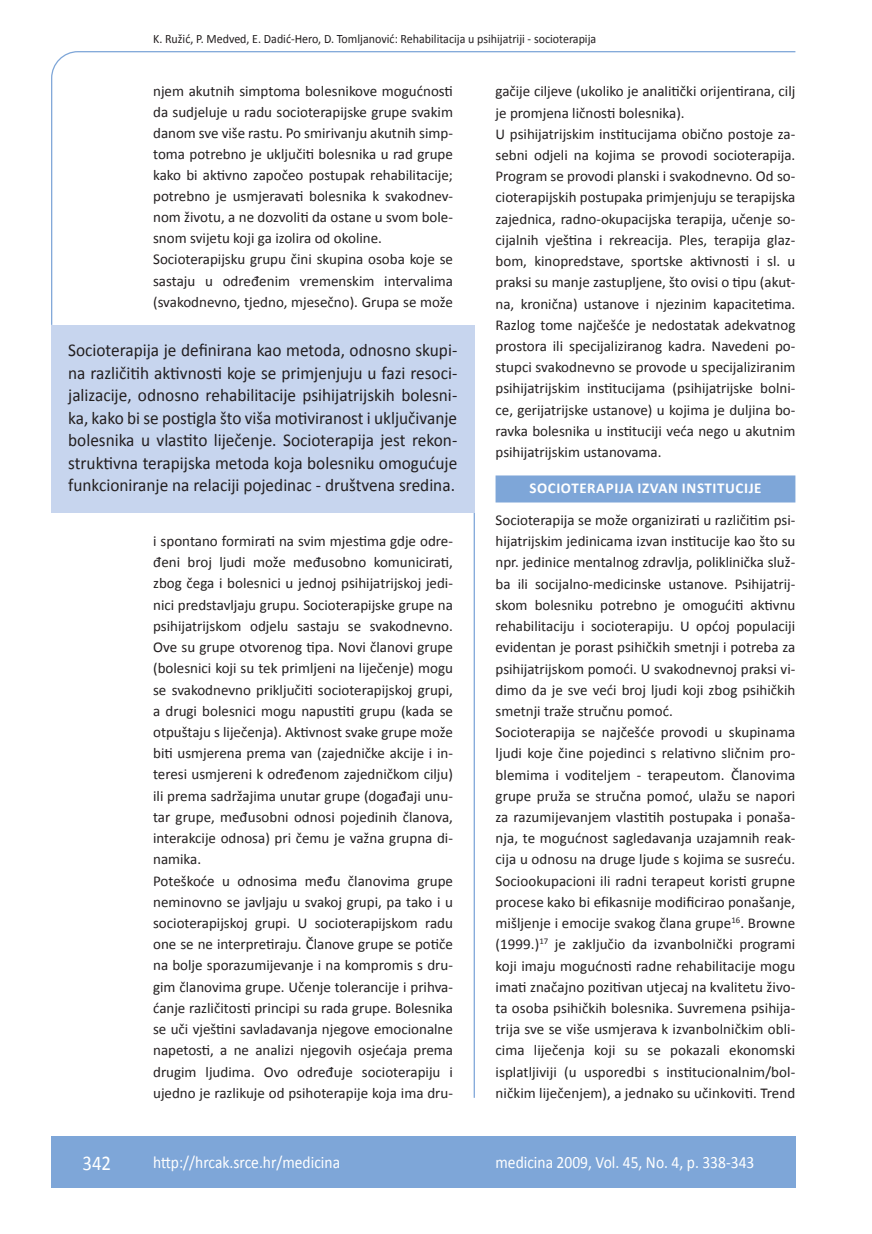
<style>
.page{position:relative;width:872px;height:1234px;background:#fff}
.page>*{position:absolute;margin:0;border:0;box-sizing:border-box;transform-origin:0 0}
.t1{font:21px "Calibri";color:#fff;scale:.9 1}
.anterfile{font:18px/22.5px "Calibri";color:#231f20;text-align:justify;scale:.96 1}
.t2{font:17.25px "Calibri";color:#fff;scale:.9 1}
.osnovni_tekst{font:15px/21.1px "Calibri";color:#231f20;text-align:justify}
.naslov_ruler{font:700 15px "Calibri";letter-spacing:.04em;color:#fff}
.glava{font:12.75px "Calibri";color:#231f20;scale:.94 1}
</style>
<div class="page">
<svg style="left:51px;top:51px;width:745px;height:274px"></svg>
<hr style="left:473px;top:325px;width:2px;height:772px;background:#7ea6d8">
<div style="left:51px;top:1135px;width:744px;height:51px;background:#7ea6d8"></div>
<div style="left:495px;top:475px;width:300px;height:27px;background:#7ea6d8"></div>
<div style="left:51px;top:325px;width:423px;height:187px;background:#c7d5ee"></div>
<p class="glava" style="left:153px;top:30px;width:473px">K. Ružić, P. Medved, E. Dadić-Hero, D. Tomljanović: Rehabilitacija u psihijatriji - socioterapija</p>
<p class="osnovni_tekst" style="left:153px;top:80px;width:301px">njem akutnih simptoma bolesnikove mogućnosti da sudjeluje u radu socioterapijske grupe svakim danom sve više rastu. Po smirivanju akutnih simp&shy;toma potrebno je uključiti bolesnika u rad grupe kako bi aktivno započeo postupak rehabilitacije; potrebno je usmjeravati bolesnika k svakodnev&shy;nom životu, a ne dozvoliti da ostane u svom bole&shy;snom svijetu koji ga izolira od okoline.</p>
<p class="osnovni_tekst" style="left:153px;top:248px;width:301px">Socioterapijsku grupu čini skupina osoba koje se sastaju u određenim vremenskim intervalima (svakodnevno, tjedno, mjesečno). Grupa se može</p>
<p class="anterfile" style="left:68px;top:338px;width:407px">Socioterapija je definirana kao metoda, odnosno skupi&shy;na različitih aktivnosti koje se primjenjuju u fazi resoci&shy;jalizacije, odnosno rehabilitacije psihijatrijskih bolesni&shy;ka, kako bi se postigla što viša motiviranost i uključivanje bolesnika u vlastito liječenje. Socioterapija jest rekon&shy;struktivna terapijska metoda koja bolesniku omogućuje funkcioniranje na relaciji pojedinac - društvena sredina.</p>
<p class="osnovni_tekst" style="left:153px;top:529px;width:301px">i spontano formirati na svim mjestima gdje odre&shy;đeni broj ljudi može međusobno komunicirati, zbog čega i bolesnici u jednoj psihijatrijskoj jedi&shy;nici predstavljaju grupu. Socioterapijske grupe na psihijatrijskom odjelu sastaju se svakodnevno.<br>Ove su grupe otvorenog tipa. Novi članovi grupe (bolesnici koji su tek primljeni na liječenje) mogu se svakodnevno priključiti socioterapijskoj grupi, a drugi bolesnici mogu napustiti grupu (kada se otpuštaju s liječenja). Aktivnost svake grupe može biti usmjerena prema van (zajedničke akcije i in&shy;teresi usmjereni k određenom zajedničkom cilju) ili prema sadržajima unutar grupe (događaji unu&shy;tar grupe, međusobni odnosi pojedinih članova, interakcije odnosa) pri čemu je važna grupna di&shy;namika.</p>
<p class="osnovni_tekst" style="left:153px;top:869px;width:301px">Poteškoće u odnosima među članovima grupe neminovno se javljaju u svakoj grupi, pa tako i u socioterapijskoj grupi. U socioterapijskom radu one se ne interpretiraju. Članove grupe se potiče na bolje sporazumijevanje i na kompromis s dru&shy;gim članovima grupe. Učenje tolerancije i prihva&shy;ćanje različitosti principi su rada grupe. Bolesnika se uči vještini savladavanja njegove emocionalne napetosti, a ne analizi njegovih osjećaja prema drugim ljudima. Ovo određuje socioterapiju i ujedno je razlikuje od psihoterapije koja ima dru-</p>
<p class="osnovni_tekst" style="left:495px;top:80px;width:301px">gačije ciljeve (ukoliko je analitički orijentirana, cilj je promjena ličnosti bolesnika).</p>
<p class="osnovni_tekst" style="left:495px;top:122px;width:301px">U psihijatrijskim institucijama obično postoje za&shy;sebni odjeli na kojima se provodi socioterapija.<br>Program se provodi planski i svakodnevno. Od so&shy;cioterapijskih postupaka primjenjuju se terapijska zajednica, radno-okupacijska terapija, učenje so&shy;cijalnih vještina i rekreacija. Ples, terapija glaz&shy;bom, kinopredstave, sportske aktivnosti i sl. u praksi su manje zastupljene, što ovisi o tipu (akut&shy;na, kronična) ustanove i njezinim kapacitetima.<br>Razlog tome najčešće je nedostatak adekvatnog prostora ili specijaliziranog kadra. Navedeni po&shy;stupci svakodnevno se provode u specijaliziranim psihijatrijskim institucijama (psihijatrijske bolni&shy;ce, gerijatrijske ustanove) u kojima je duljina bo&shy;ravka bolesnika u instituciji veća nego u akutnim psihijatrijskim ustanovama.</p>
<p class="naslov_ruler" style="left:529px;top:478px;width:234px">SOCI OTERAPIJA IZVAN INSTITUCIJE</p>
<p class="osnovni_tekst" style="left:495px;top:508px;width:301px">Socioterapija se može organizirati u različitim psi&shy;hijatrijskim jedinicama izvan institucije kao što su npr. jedinice mentalnog zdravlja, poliklinička služ&shy;ba ili socijalno-medicinske ustanove. Psihijatrij&shy;skom bolesniku potrebno je omogućiti aktivnu rehabilitaciju i socioterapiju. U općoj populaciji evidentan je porast psihičkih smetnji i potreba za psihijatrijskom pomoći. U svakodnevnoj praksi vi&shy;dimo da je sve veći broj ljudi koji zbog psihičkih smetnji traže stručnu pomoć.</p>
<p class="osnovni_tekst" style="left:495px;top:720px;width:301px">Socioterapija se najčešće provodi u skupinama ljudi koje čine pojedinci s relativno sličnim pro&shy;blemima i voditeljem - terapeutom. Članovima grupe pruža se stručna pomoć, ulažu se napori za razumijevanjem vlastitih postupaka i ponaša&shy;nja, te mogućnost sagledavanja uzajamnih reak&shy;cija u odnosu na druge ljude s kojima se susreću.<br>Sociookupacioni ili radni terapeut koristi grupne procese kako bi efikasnije modificirao ponašanje, mišljenje i emocije svakog člana grupe<sup>16</sup>. Browne (1999.)<sup>17</sup> je zaključio da izvanbolnički programi koji imaju mogućnosti radne rehabilitacije mogu imati značajno pozitivan utjecaj na kvalitetu živo&shy;ta osoba psihičkih bolesnika. Suvremena psihija&shy;trija sve se više usmjerava k izvanbolničkim obli&shy;cima liječenja koji su se pokazali ekonomski isplatljiviji (u usporedbi s institucionalnim/bol&shy;ničkim liječenjem), a jednako su učinkoviti. Trend</p>
<p class="t1" style="left:82px;top:1149px;width:33px">342</p>
<p class="t2" style="left:153px;top:1150px;width:209px">http://hrcak.srce.hr/medicina</p>
<p class="t2" style="left:495px;top:1151px;width:289px">medicina 2009, Vol. 45, No. 4, p. 338-343</p>
</div>
